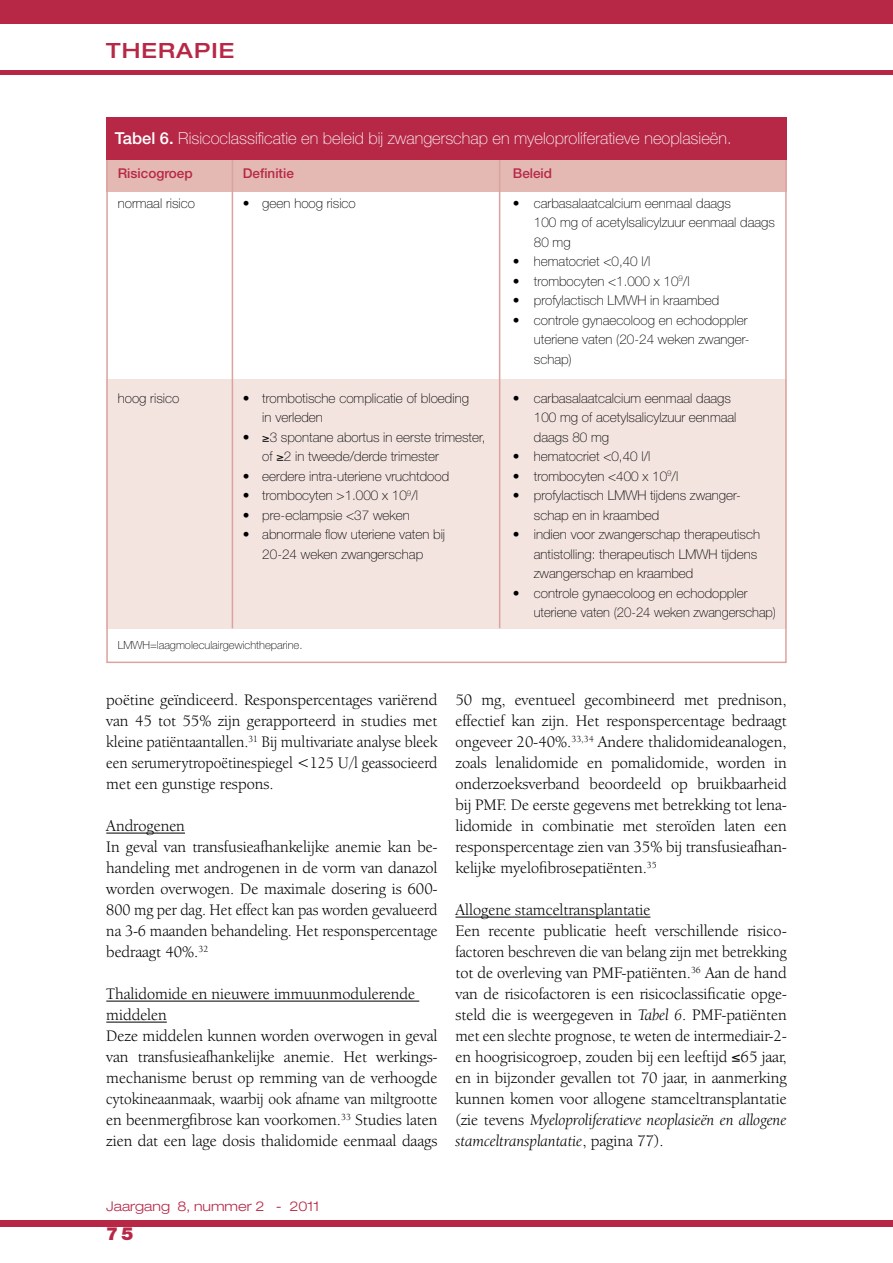
<style>
.page{position:relative;width:893px;height:1263px;background:#fff}
.page>*{position:absolute;margin:0;border:0;box-sizing:border-box;transform-origin:0 0}
.t1{font:500 expanded 21px "Helvetica Neue LT Std";letter-spacing:.05em;color:#b72847}
.t2{font:900 18px "Helvetica Neue LT Std";color:#b72847}
.t3{font:16.5px/21px "Berkeley Oldstyle IT Cby BT";color:#000}
.t4{font:100 16.5px "Helvetica Neue LT Std";color:#fff}
.t5{font:100 13.5px/19.5px "Helvetica Neue LT Std";color:#000}
.t6{font:500 13.5px "Helvetica Neue LT Std";color:#b72847}
.t7{font:300 expanded 13.5px "Helvetica Neue LT Std";color:#b72847}
.t8{font:100 11.25px "Helvetica Neue LT Std";color:#000}
.s1{font-weight:500}
.s2{font-style:italic}
</style>
<div class="page">
<div style="left:0;top:0;width:893px;height:23px;background:#b72847"></div>
<div style="left:0;top:1220px;width:893px;height:7px;background:#b72847"></div>
<hr style="left:0;top:70px;width:893px;height:4px;background:#b72847">
<hr style="left:106px;top:833px;width:79px;height:1px;background:#000">
<hr style="left:106px;top:1001px;width:313px;height:1px;background:#000">
<hr style="left:106px;top:1022px;width:61px;height:1px;background:#000">
<hr style="left:455px;top:917px;width:195px;height:1px;background:#000">
<div style="left:106px;top:159px;width:681px;height:32px;background:#e4b8b3"></div>
<div style="left:106px;top:379px;width:681px;height:249px;background:#f3e4e0"></div>
<hr style="left:232px;top:159px;width:1px;height:469px;background:#dca39e">
<hr style="left:499px;top:159px;width:1px;height:469px;background:#dca39e">
<div style="left:106px;top:117px;width:681px;height:42px;background:#b72847"></div>
<p class="t1" style="left:106px;top:37px;width:129px">THERAPIE</p>
<p class="t4" style="left:115px;top:129px;width:618px"><span class="s1">Tabel 6.</span> Risicoclassificatie en beleid bij zwangerschap en myeloproliferatieve neoplasieën.</p>
<p class="t6" style="left:118px;top:165px;width:76px">Risicogroep</p>
<p class="t6" style="left:243px;top:165px;width:53px">Definitie</p>
<p class="t6" style="left:513px;top:165px;width:41px">Beleid</p>
<p class="t5" style="left:118px;top:193px;width:79px">normaal risico</p>
<p class="t5" style="left:243px;top:193px;width:115px">• geen hoog risico</p>
<p class="t5" style="left:534px;top:193px;width:243px;text-indent:-21px">• carbasalaatcalcium eenmaal daags<br>100 mg of acetylsalicylzuur eenmaal daags<br>80 mg</p>
<p class="t5" style="left:513px;top:252px;width:139px">• hematocriet &lt;0,40 l/l</p>
<p class="t5" style="left:513px;top:271px;width:178px">• trombocyten &lt;1.000 x 10<sup>9</sup>/l</p>
<p class="t5" style="left:513px;top:291px;width:208px">• profylactisch LMWH in kraambed</p>
<p class="t5" style="left:534px;top:310px;width:217px;text-indent:-21px">• controle gynaecoloog en echodoppler uteriene vaten (20-24 weken zwanger&shy;schap)</p>
<p class="t5" style="left:118px;top:388px;width:63px">hoog risico</p>
<p class="t5" style="left:243px;top:388px;width:228px">• trombotische complicatie of bloeding</p>
<p class="t5" style="left:513px;top:388px;width:220px">• carbasalaatcalcium eenmaal daags</p>
<p class="t5" style="left:262px;top:408px;width:62px">in verleden</p>
<p class="t5" style="left:534px;top:408px;width:204px">100 mg of acetylsalicylzuur eenmaal</p>
<p class="t5" style="left:243px;top:427px;width:244px">• ≥3 spontane abortus in eerste trimester,</p>
<p class="t5" style="left:534px;top:427px;width:77px">daags 80 mg</p>
<p class="t5" style="left:262px;top:447px;width:178px">of ≥2 in tweede/derde trimester</p>
<p class="t5" style="left:513px;top:447px;width:139px">• hematocriet &lt;0,40 l/l</p>
<p class="t5" style="left:243px;top:466px;width:208px">• eerdere intra-uteriene vruchtdood</p>
<p class="t5" style="left:513px;top:466px;width:167px">• trombocyten &lt;400 x 10<sup>9</sup>/l</p>
<p class="t5" style="left:243px;top:486px;width:177px">• trombocyten &gt;1.000 x 10<sup>9</sup>/l</p>
<p class="t5" style="left:513px;top:486px;width:230px">• profylactisch LMWH tijdens zwanger-</p>
<p class="t5" style="left:243px;top:505px;width:168px">• pre-eclampsie &lt;37 weken</p>
<p class="t5" style="left:534px;top:505px;width:127px">schap en in kraambed</p>
<p class="t5" style="left:243px;top:525px;width:204px">• abnormale flow uteriene vaten bij</p>
<p class="t5" style="left:513px;top:525px;width:249px">• indien voor zwangerschap therapeutisch</p>
<p class="t5" style="left:262px;top:544px;width:162px">20-24 weken zwangerschap</p>
<p class="t5" style="left:534px;top:544px;width:225px">antistolling: therapeutisch LMWH tijdens zwangerschap en kraambed</p>
<p class="t5" style="left:534px;top:583px;width:244px;text-indent:-21px">• controle gynaecoloog en echodoppler uteriene vaten (20-24 weken zwangerschap)</p>
<p class="t8" style="left:118px;top:638px;width:186px">LMWH=laagmoleculairgewichtheparine.</p>
<p class="t3" style="left:106px;top:689px;width:333px;text-align:justify">poëtine geïndiceerd. Responspercentages variërend van 45 tot 55% zijn gerapporteerd in studies met kleine patiëntaantallen.<sup>31</sup> Bij multivariate analyse bleek een serumerytropoëtinespiegel &lt;125 U/l geassocieerd met een gunstige respons.</p>
<p class="t3" style="left:106px;top:815px;width:333px">Androgenen<br>In geval van transfusieafhankelijke anemie kan be&shy;handeling met androgenen in de vorm van danazol worden overwogen. De maximale dosering is 600- 800 mg per dag. Het effect kan pas worden gevalueerd na 3-6 maanden behandeling. Het responspercentage bedraagt 40%.<sup>32</sup></p>
<p class="t3" style="left:106px;top:983px;width:333px">Thalidomide en nieuwere immuunmodulerende middelen<br>Deze middelen kunnen worden overwogen in geval van transfusieafhankelijke anemie. Het werkings&shy;mechanisme berust op remming van de verhoogde cytokineaanmaak, waarbij ook afname van miltgrootte en beenmergfibrose kan voorkomen.<sup>33</sup> Studies laten zien dat een lage dosis thalidomide eenmaal daags</p>
<p class="t3" style="left:455px;top:689px;width:333px;text-align:justify">50 mg, eventueel gecombineerd met prednison, effectief kan zijn. Het responspercentage bedraagt ongeveer 20-40%.<sup>33,34</sup> Andere thalidomideanalogen, zoals lenalidomide en pomalidomide, worden in onderzoeksverband beoordeeld op bruikbaarheid bij PMF. De eerste gegevens met betrekking tot lena&shy;lidomide in combinatie met steroïden laten een responspercentage zien van 35% bij transfusieafhan&shy;kelijke myelofibrosepatiënten.<sup>35</sup></p>
<p class="t3" style="left:455px;top:899px;width:333px">Allogene stamceltransplantatie<br>Een recente publicatie heeft verschillende risico&shy;factoren beschreven die van belang zijn met betrekking tot de overleving van PMF-patiënten.<sup>36</sup> Aan de hand van de risicofactoren is een risicoclassificatie opge&shy;steld die is weergegeven in <span class="s2">Tabel 6</span>. PMF-patiënten met een slechte prognose, te weten de intermediair-2- en hoogrisicogroep, zouden bij een leeftijd ≤65 jaar, en in bijzonder gevallen tot 70 jaar, in aanmerking kunnen komen voor allogene stamceltransplantatie (zie tevens <span class="s2">Myeloproliferatieve neoplasieën en allogene stamceltransplantatie</span>, pagina 77).</p>
<p class="t7" style="left:106px;top:1198px;width:215px">Jaargang 8, nummer 2 - 2011</p>
<p class="t2" style="left:106px;top:1222px;width:29px">75</p>
</div>
